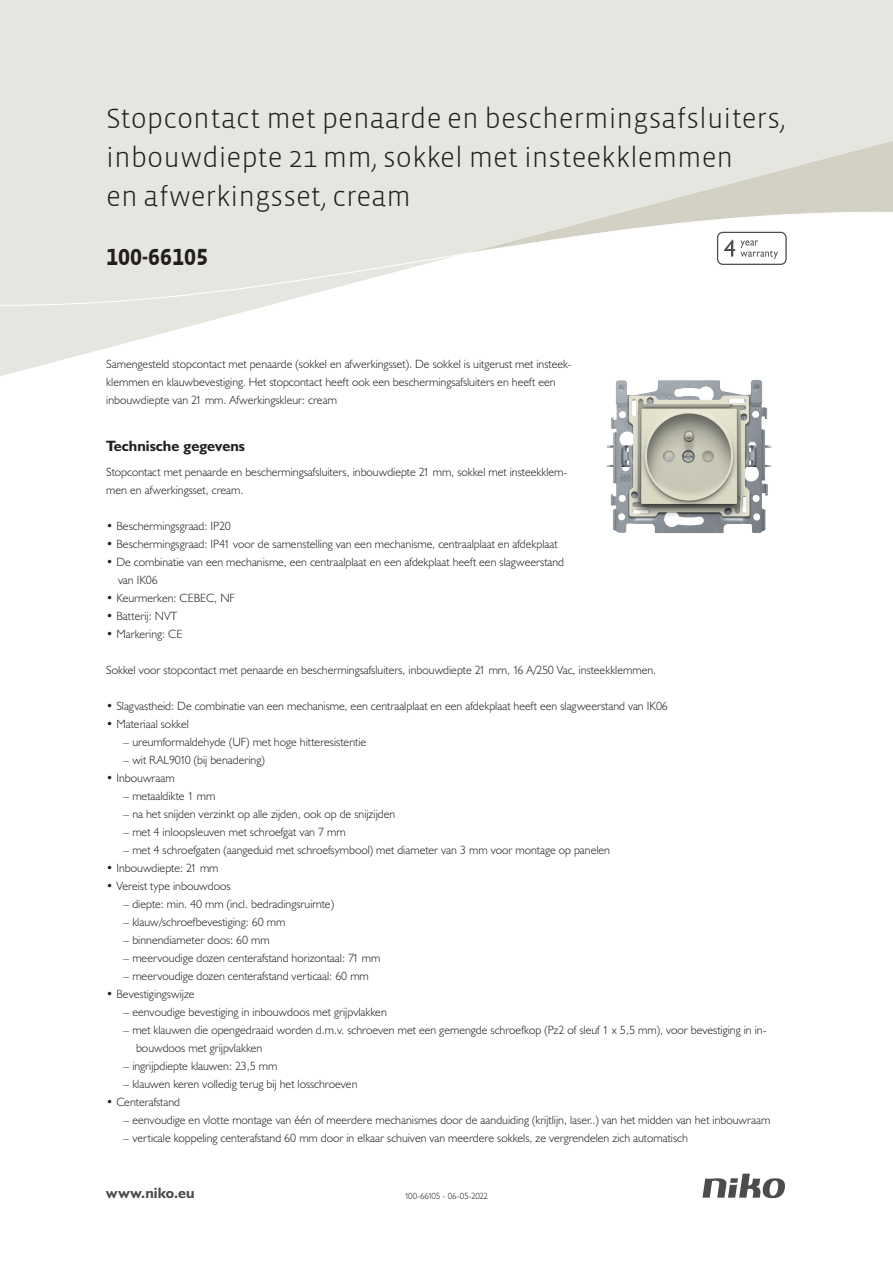
<style>
.page{position:relative;width:893px;height:1263px;background:#fff}
.page>*{position:absolute;margin:0;border:0;box-sizing:border-box;transform-origin:0 0}
.Title_datasheets{font:300 28.65px/39.2px "Vista Sans";color:#231f20}
.Article_number{font:700 24px "Vista Sans Alt";color:#231f20}
.Titles_parts{font:700 15px "Humanist 521 BT";color:#231f20}
.t1{font:700 15px "Humanist 521 BT";letter-spacing:.005em;color:#4b4c4d}
.USP_Bullets_level_2{font:300 12px/18px "Humanist 521 BT";color:#231f20}
.USP_Bullets{font:300 12px/18px "Humanist 521 BT";color:#231f20}
.Platte_tekst_CAB{font:300 12px/18px "Humanist 521 BT";color:#231f20}
.Revision{font:300 9px "Humanist 521 BT";letter-spacing:-.04em;color:#231f20}
</style>
<div class="page">
<svg style="left:702px;top:1173px;width:83px;height:25px"></svg>
<svg style="left:0;top:0;width:893px;height:376px;fill:#e6e6e0"></svg>
<svg style="left:0;top:209px;width:893px;height:101px"></svg>
<svg style="left:717px;top:232px;width:70px;height:33px"></svg>
<img style="left:591px;top:358px;width:196px;height:175px">
<p class="Title_datasheets" style="left:106px;top:99px;width:681px">Stopcontact met penaarde en beschermingsafsluiters, inbouwdiepte 21 mm, sokkel met insteekklemmen<br>en afwerkingsset, cream</p>
<p class="Article_number" style="left:106px;top:242px;width:103px">100-66105</p>
<p class="Platte_tekst_CAB" style="left:106px;top:354px;width:467px">Samengesteld stopcontact met penaarde (sokkel en afwerkingsset). De sokkel is uitgerust met insteek&shy;klemmen en klauwbevestiging. Het stopcontact heeft ook een beschermingsafsluiters en heeft een inbouwdiepte van 21 mm. Afwerkingskleur: cream</p>
<p class="Titles_parts" style="left:106px;top:437px;width:140px">Technische gegevens</p>
<p class="Platte_tekst_CAB" style="left:106px;top:462px;width:463px">Stopcontact met penaarde en beschermingsafsluiters, inbouwdiepte 21 mm, sokkel met insteekklem&shy;men en afwerkingsset, cream.</p>
<p class="USP_Bullets" style="left:106px;top:516px;width:126px">• Beschermingsgraad: IP20</p>
<p class="USP_Bullets" style="left:106px;top:534px;width:453px">• Beschermingsgraad: IP41 voor de samenstelling van een mechanisme, centraalplaat en afdekplaat</p>
<p class="USP_Bullets" style="left:118px;top:552px;width:448px;text-indent:-12px">• De combinatie van een mechanisme, een centraalplaat en een afdekplaat heeft een slagweerstand van IK06</p>
<p class="USP_Bullets" style="left:106px;top:588px;width:130px">• Keurmerken: CEBEC, NF</p>
<p class="USP_Bullets" style="left:106px;top:606px;width:73px">• Batterij: NVT</p>
<p class="USP_Bullets" style="left:106px;top:624px;width:78px">• Markering: CE</p>
<p class="USP_Bullets" style="left:106px;top:660px;width:551px">Sokkel voor stopcontact met penaarde en beschermingsafsluiters, inbouwdiepte 21 mm, 16 A/250 Vac, insteekklemmen.</p>
<p class="USP_Bullets" style="left:106px;top:696px;width:563px">• Slagvastheid: De combinatie van een mechanisme, een centraalplaat en een afdekplaat heeft een slagweerstand van IK06</p>
<p class="USP_Bullets" style="left:106px;top:714px;width:84px">• Materiaal sokkel</p>
<p class="USP_Bullets_level_2" style="left:123px;top:732px;width:244px">– ureumformaldehyde (UF) met hoge hitteresistentie</p>
<p class="USP_Bullets_level_2" style="left:123px;top:750px;width:143px">– wit RAL9010 (bij benadering)</p>
<p class="USP_Bullets" style="left:106px;top:768px;width:70px">• Inbouwraam</p>
<p class="USP_Bullets_level_2" style="left:123px;top:786px;width:94px">– metaaldikte 1 mm</p>
<p class="USP_Bullets_level_2" style="left:123px;top:804px;width:273px">– na het snijden verzinkt op alle zijden, ook op de snijzijden</p>
<p class="USP_Bullets_level_2" style="left:123px;top:822px;width:224px">– met 4 inloopsleuven met schroefgat van 7 mm</p>
<p class="USP_Bullets_level_2" style="left:123px;top:840px;width:488px">– met 4 schroefgaten (aangeduid met schroefsymbool) met diameter van 3 mm voor montage op panelen</p>
<p class="USP_Bullets" style="left:106px;top:858px;width:114px">• Inbouwdiepte: 21 mm</p>
<p class="USP_Bullets" style="left:106px;top:876px;width:126px">• Vereist type inbouwdoos</p>
<p class="USP_Bullets_level_2" style="left:123px;top:894px;width:212px">– diepte: min. 40 mm (incl. bedradingsruimte)</p>
<p class="USP_Bullets_level_2" style="left:123px;top:912px;width:164px">– klauw/schroefbevestiging: 60 mm</p>
<p class="USP_Bullets_level_2" style="left:123px;top:930px;width:148px">– binnendiameter doos: 60 mm</p>
<p class="USP_Bullets_level_2" style="left:123px;top:948px;width:259px">– meervoudige dozen centerafstand horizontaal: 71 mm</p>
<p class="USP_Bullets_level_2" style="left:123px;top:966px;width:247px">– meervoudige dozen centerafstand verticaal: 60 mm</p>
<p class="USP_Bullets" style="left:106px;top:984px;width:90px">• Bevestigingswijze</p>
<p class="USP_Bullets_level_2" style="left:123px;top:1002px;width:265px">– eenvoudige bevestiging in inbouwdoos met grijpvlakken</p>
<p class="USP_Bullets_level_2" style="left:136px;top:1020px;width:632px;text-indent:-13px">– met klauwen die opengedraaid worden d.m.v. schroeven met een gemengde schroefkop (Pz2 of sleuf 1 x 5,5 mm), voor bevestiging in in&shy;bouwdoos met grijpvlakken</p>
<p class="USP_Bullets_level_2" style="left:123px;top:1056px;width:156px">– ingrijpdiepte klauwen: 23,5 mm</p>
<p class="USP_Bullets_level_2" style="left:123px;top:1074px;width:236px">– klauwen keren volledig terug bij het losschroeven</p>
<p class="USP_Bullets" style="left:106px;top:1092px;width:75px">• Centerafstand</p>
<p class="USP_Bullets_level_2" style="left:123px;top:1110px;width:648px">– eenvoudige en vlotte montage van één of meerdere mechanismes door de aanduiding (krijtlijn, laser..) van het midden van het inbouwraam</p>
<p class="USP_Bullets_level_2" style="left:123px;top:1128px;width:566px">– verticale koppeling centerafstand 60 mm door in elkaar schuiven van meerdere sokkels, ze vergrendelen zich automatisch</p>
<p class="t1" style="left:106px;top:1184px;width:90px">www.niko.eu</p>
<p class="Revision" style="left:405px;top:1190px;width:85px">100-66105 - 06-05-2022</p>
</div>
